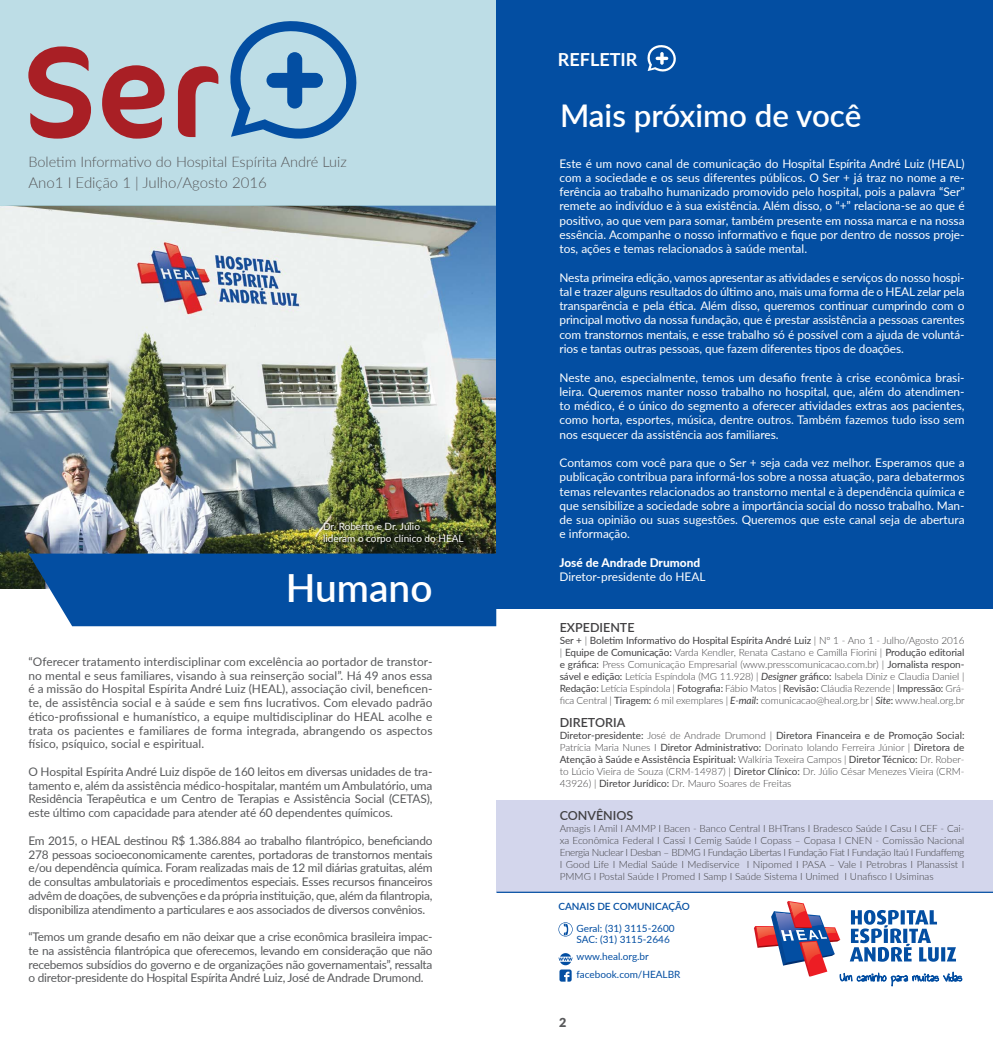
<style>
.page{position:relative;width:993px;height:1053px;background:#fff}
.page>*{position:absolute;margin:0;border:0;box-sizing:border-box;transform-origin:0 0}
.t1{font:600 38.75px "Lato";color:#fff}
.t2{font:600 31.25px "Lato";color:#fff}
.t3{font:700 18px "Lato";color:#fff}
.t4{font:300 15px "Lato";color:#58595b}
.t5{font:300 14.5px "Lato";color:#58595b}
.t6{font:600 12.5px "Lato";color:#414042}
.t7{font:900 12.5px "Lato";color:#58595b}
.t8{font:11.88px/14.2px "Lato";color:#fff;text-align:justify}
.t9{font:11.88px/13.8px "Lato";letter-spacing:-.02em;color:#58595b;text-align:justify}
.t10{font:800 11.88px "Lato";color:#fff}
.t11{font:300 10px/12px "Lato";letter-spacing:-.005em;color:#414042;text-align:justify}
.t12{font:10px/11.2px "Lato";color:#034ea2}
.t13{font:10px/11.6px "Lato";color:#fff}
.t14{font:600 10px "Lato";color:#034ea2}
.s1{font-weight:400}
.s2{font-weight:400;font-style:italic}
</style>
<div class="page">
<img style="left:0;top:205px;width:496px;height:383px">
<div style="left:0;top:0;width:496px;height:205px;background:#bddde6"></div>
<svg style="left:230px;top:21px;width:127px;height:118px"></svg>
<svg style="left:28px;top:46px;width:63px;height:93px"></svg>
<svg style="left:102px;top:65px;width:62px;height:74px"></svg>
<svg style="left:178px;top:66px;width:40px;height:71px"></svg>
<div style="left:28px;top:553px;width:468px;height:73px;background:#034ea2"></div>
<img style="left:322px;top:520px;width:145px;height:26px">
<div style="left:496px;top:799px;width:496px;height:92px;background:#d3d6ec"></div>
<div style="left:496px;top:0;width:496px;height:608px;background:#034ea2"></div>
<svg style="left:647px;top:45px;width:29px;height:27px"></svg>
<svg style="left:754px;top:901px;width:207px;height:85px"></svg>
<svg style="left:558px;top:953px;width:14px;height:28px"></svg>
<svg style="left:558px;top:922px;width:14px;height:14px"></svg>
<hr style="left:496px;top:891px;width:496px;height:1px;background:#034ea2">
<p class="t5" style="left:28px;top:152px;width:320px">Boletim Informativo do Hospital Espírita André Luiz</p>
<p class="t4" style="left:28px;top:172px;width:240px">Ano1 I Edição 1 | Julho/Agosto 2016</p>
<p class="t13" style="left:323px;top:520px;width:142px">Dr. Roberto e Dr. Júlio<br>lideram o corpo clínico do HEAL</p>
<h1 class="t1" style="left:286px;top:560px;width:148px">Humano</h1>
<p class="t9" style="left:28px;top:654px;width:405px">“Oferecer tratamento interdisciplinar com excelência ao portador de transtor&shy;no mental e seus familiares, visando à sua reinserção social”. Há 49 anos essa é a missão do Hospital Espírita André Luiz (HEAL), associação civil, beneficen&shy;te, de assistência social e à saúde e sem fins lucrativos. Com elevado padrão ético-profissional e humanístico, a equipe multidisciplinar do HEAL acolhe e trata os pacientes e familiares de forma integrada, abrangendo os aspectos físico, psíquico, social e espiritual.</p>
<p class="t9" style="left:28px;top:764px;width:405px">O Hospital Espírita André Luiz dispõe de 160 leitos em diversas unidades de tra&shy;tamento e, além da assistência médico-hospitalar, mantém um Ambulatório, uma Residência Terapêutica e um Centro de Terapias e Assistência Social (CETAS), este último com capacidade para atender até 60 dependentes químicos.</p>
<p class="t9" style="left:28px;top:833px;width:405px">Em 2015, o HEAL destinou R$ 1.386.884 ao trabalho filantrópico, beneficiando 278 pessoas socioeconomicamente carentes, portadoras de transtornos mentais e/ou dependência química. Foram realizadas mais de 12 mil diárias gratuitas, além de consultas ambulatoriais e procedimentos especiais. Esses recursos financeiros advêm de doações, de subvenções e da própria instituição, que, além da filantropia, disponibiliza atendimento a particulares e aos associados de diversos convênios.</p>
<p class="t9" style="left:28px;top:929px;width:405px">“Temos um grande desafio em não deixar que a crise econômica brasileira impac&shy;te na assistência filantrópica que oferecemos, levando em consideração que não recebemos subsídios do governo e de organizações não governamentais”, ressalta o diretor-presidente do Hospital Espírita André Luiz, José de Andrade Drumond.</p>
<h3 class="t3" style="left:557px;top:46px;width:81px">REFLETIR</h3>
<h2 class="t2" style="left:560px;top:93px;width:302px">Mais próximo de você</h2>
<p class="t8" style="left:559px;top:156px;width:406px">Este é um novo canal de comunicação do Hospital Espírita André Luiz (HEAL) com a sociedade e os seus diferentes públicos. O Ser + já traz no nome a re&shy;ferência ao trabalho humanizado promovido pelo hospital, pois a palavra “Ser” remete ao indivíduo e à sua existência. Além disso, o “+” relaciona-se ao que é positivo, ao que vem para somar, também presente em nossa marca e na nossa essência. Acompanhe o nosso informativo e fique por dentro de nossos proje&shy;tos, ações e temas relacionados à saúde mental.</p>
<p class="t8" style="left:559px;top:270px;width:406px">Nesta primeira edição, vamos apresentar as atividades e serviços do nosso hospi&shy;tal e trazer alguns resultados do último ano, mais uma forma de o HEAL zelar pela transparência e pela ética. Além disso, queremos continuar cumprindo com o principal motivo da nossa fundação, que é prestar assistência a pessoas carentes com transtornos mentais, e esse trabalho só é possível com a ajuda de voluntá&shy;rios e tantas outras pessoas, que fazem diferentes tipos de doações.</p>
<p class="t8" style="left:559px;top:369px;width:406px">Neste ano, especialmente, temos um desafio frente à crise econômica brasi&shy;leira. Queremos manter nosso trabalho no hospital, que, além do atendimen&shy;to médico, é o único do segmento a oferecer atividades extras aos pacientes, como horta, esportes, música, dentre outros. Também fazemos tudo isso sem nos esquecer da assistência aos familiares.</p>
<p class="t8" style="left:559px;top:455px;width:406px">Contamos com você para que o Ser + seja cada vez melhor. Esperamos que a publicação contribua para informá-los sobre a nossa atuação, para debatermos temas relevantes relacionados ao transtorno mental e à dependência química e que sensibilize a sociedade sobre a importância social do nosso trabalho. Man&shy;de sua opinião ou suas sugestões. Queremos que este canal seja de abertura e informação.</p>
<p class="t10" style="left:559px;top:553px;width:142px">José de Andrade Drumond</p>
<p class="t8" style="left:559px;top:569px;width:147px">Diretor-presidente do HEAL</p>
<p class="t6" style="left:559px;top:618px;width:76px">EXPEDIENTE</p>
<p class="t11" style="left:559px;top:634px;width:406px"><span class="s1">Ser +</span> | <span class="s1">Boletim Informativo do Hospital Espírita André Luiz</span> | Nº 1 - Ano 1 - Julho/Agosto 2016 | <span class="s1">Equipe de Comunicação:</span> Varda Kendler, Renata Castano e Camilla Fiorini | <span class="s1">Produção editorial e gráfica:</span> Press Comunicação Empresarial (www.presscomunicacao.com.br) | <span class="s1">Jornalista respon&shy;sável e edição:</span> Letícia Espíndola (MG 11.928) | <span class="s2">Designer</span> <span class="s1">gráfico:</span> Isabela Diniz e Claudia Daniel | <span class="s1">Redação:</span> Letícia Espíndola | <span class="s1">Fotografia:</span> Fábio Matos | <span class="s1">Revisão:</span> Cláudia Rezende | <span class="s1">Impressão:</span> Grá&shy;fica Central | <span class="s1">Tiragem:</span> 6 mil exemplares | <span class="s2">E-mail</span><span class="s1">:</span> comunicacao@heal.org.br | <span class="s2">Site</span><span class="s1">:</span> www.heal.org.br</p>
<p class="t6" style="left:559px;top:713px;width:67px">DIRETORIA</p>
<p class="t11" style="left:559px;top:729px;width:406px"><span class="s1">Diretor-presidente:</span> José de Andrade Drumond | <span class="s1">Diretora Financeira e de Promoção Social:<br></span>Patrícia Maria Nunes I <span class="s1">Diretor Administrativo:</span> Dorinato Iolando Ferreira Júnior | <span class="s1">Diretora de Atenção à Saúde e Assistência Espiritual:</span> Walkíria Texeira Campos | <span class="s1">Diretor Técnico:</span> Dr. Rober&shy;to Lúcio Vieira de Souza (CRM-14987) | <span class="s1">Diretor Clínico:</span> Dr. Júlio César Menezes Vieira (CRM-43926) | <span class="s1">Diretor Jurídico:</span> Dr. Mauro Soares de Freitas</p>
<p class="t6" style="left:559px;top:805px;width:75px">CONVÊNIOS</p>
<p class="t11" style="left:559px;top:821px;width:406px">Amagis I Amil I AMMP I Bacen - Banco Central I BHTrans I Bradesco Saúde I Casu I CEF - Cai&shy;xa Econômica Federal I Cassi I Cemig Saúde I Copass – Copasa I CNEN - Comissão Nacional Energia Nuclear I Desban – BDMG I Fundação Libertas I Fundação Fiat I Fundação Itaú I Fundaffemg I Good Life I Medial Saúde I Mediservice I Nipomed I PASA – Vale I Petrobras I Planassist I PMMG I Postal Saúde I Promed I Samp I Saúde Sistema I Unimed I Unafisco I Usiminas</p>
<p class="t14" style="left:558px;top:899px;width:133px">CANAIS DE COMUNICAÇÃO</p>
<p class="t12" style="left:576px;top:921px;width:100px">Geral: (31) 3115-2600<br>SAC: (31) 3115-2646</p>
<p class="t12" style="left:576px;top:947px;width:105px;line-height:17.5px">www.heal.org.br facebook.com/HEALBR</p>
<p class="t7" style="left:559px;top:1013px;width:9px">2</p>
</div>
